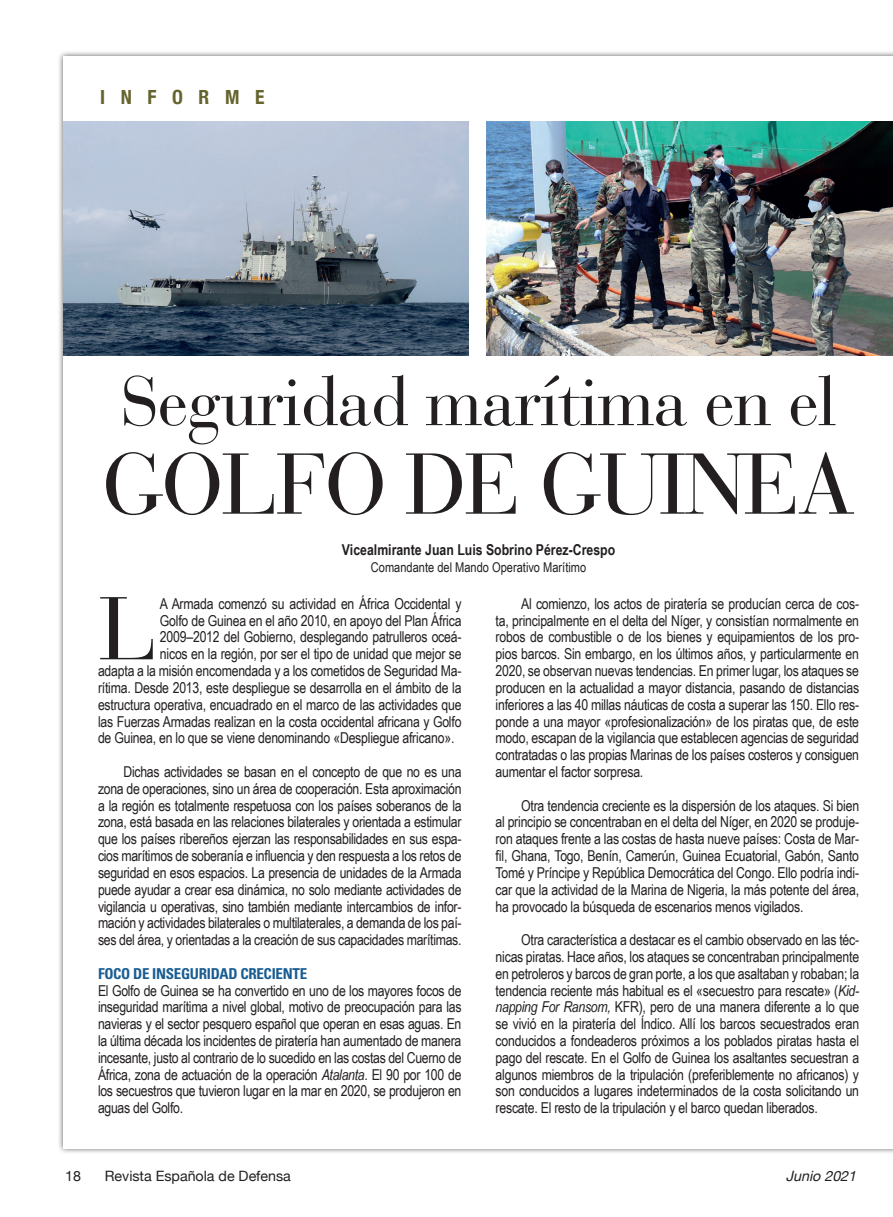
<style>
.page{position:relative;width:893px;height:1217px;background:#fff}
.page>*{position:absolute;margin:0;border:0;box-sizing:border-box;transform-origin:0 0}
.Texto_apoyo{font:88.2px "Bauer Bodoni";color:#231f20}
.Titulo_A{font:85.5px "Bauer Bodoni";letter-spacing:-.03em;color:#231f20}
.Titulo_A-2{font:69px "Bauer Bodoni";letter-spacing:-.02em;color:#231f20}
.Capitular_apoyo{font:700 condensed 19.5px "Helvetica Neue";letter-spacing:.8em;color:#66642e}
.Texto_apoyo-2{font:15px/16.8px "Arial Narrow";letter-spacing:-.015em;color:#231f20;text-align:justify}
.Firma{font:700 15px "Arial Narrow";color:#231f20}
.Ladillo{font:700 condensed 15px "Univers";letter-spacing:-.02em;color:#1a5d93}
.t1{font:14.25px "Helvetica Neue";color:#231f20}
.t2{font:italic 14.25px "Helvetica Neue";color:#231f20}
.Firma-2{font:13.5px "Arial Narrow";color:#231f20}
.s1{font-style:italic}
</style>
<div class="page">
<img style="left:63px;top:122px;width:406px;height:233px">
<img style="left:487px;top:122px;width:406px;height:233px">
<p class="Capitular_apoyo" style="left:100px;top:81px;width:166px">INFORME</p>
<p class="Titulo_A-2" style="left:121px;top:360px;width:718px">Seguridad marítima en el</p>
<p class="Titulo_A" style="left:102px;top:433px;width:754px">GOLFO DE GUINEA</p>
<p class="Firma" style="left:342px;top:538px;width:275px">Vicealmirante Juan Luis Sobrino Pérez-Crespo</p>
<p class="Firma-2" style="left:371px;top:557px;width:217px">Comandante del Mando Operativo Marítimo</p>
<p class="Texto_apoyo" style="left:98px;top:576px;width:60px">L</p>
<p class="Texto_apoyo-2" style="left:160px;top:594px;width:303px">A Armada comenzó su actividad en África Occidental y</p>
<p class="Texto_apoyo-2" style="left:160px;top:611px;width:303px">Golfo de Guinea en el año 2010, en apoyo del Plan África</p>
<p class="Texto_apoyo-2" style="left:160px;top:628px;width:303px">2009–2012 del Gobierno, desplegando patrulleros oceá-</p>
<p class="Texto_apoyo-2" style="left:160px;top:645px;width:303px">nicos en la región, por ser el tipo de unidad que mejor se</p>
<p class="Texto_apoyo-2" style="left:98px;top:661px;width:365px">adapta a la misión encomendada y a los cometidos de Seguridad Ma-</p>
<p class="Texto_apoyo-2" style="left:98px;top:678px;width:365px">rítima. Desde 2013, este despliegue se desarrolla en el ámbito de la</p>
<p class="Texto_apoyo-2" style="left:98px;top:695px;width:365px">estructura operativa, encuadrado en el marco de las actividades que</p>
<p class="Texto_apoyo-2" style="left:98px;top:712px;width:365px">las Fuerzas Armadas realizan en la costa occidental africana y Golfo</p>
<p class="Texto_apoyo-2" style="left:98px;top:729px;width:358px">de Guinea, en lo que se viene denominando «Despliegue africano».</p>
<p class="Texto_apoyo-2" style="left:98px;top:762px;width:365px;text-indent:26px">Dichas actividades se basan en el concepto de que no es una zona de operaciones, sino un área de cooperación. Esta aproximación a la región es totalmente respetuosa con los países soberanos de la zona, está basada en las relaciones bilaterales y orientada a estimular que los países ribereños ejerzan las responsabilidades en sus espa&shy;cios marítimos de soberanía e influencia y den respuesta a los retos de seguridad en esos espacios. La presencia de unidades de la Armada puede ayudar a crear esa dinámica, no solo mediante actividades de vigilancia u operativas, sino también mediante intercambios de infor&shy;mación y actividades bilaterales o multilaterales, a demanda de los paí&shy;ses del área, y orientadas a la creación de sus capacidades marítimas.</p>
<p class="Ladillo" style="left:98px;top:963px;width:211px">FOCO DE INSEGURIDAD CRECIENTE</p>
<p class="Texto_apoyo-2" style="left:98px;top:981px;width:365px">El Golfo de Guinea se ha convertido en uno de los mayores focos de inseguridad marítima a nivel global, motivo de preocupación para las navieras y el sector pesquero español que operan en esas aguas. En la última década los incidentes de piratería han aumentado de manera incesante, justo al contrario de lo sucedido en las costas del Cuerno de África, zona de actuación de la operación <span class="s1">Atalanta</span>. El 90 por 100 de los secuestros que tuvieron lugar en la mar en 2020, se produjeron en aguas del Golfo.</p>
<p class="Texto_apoyo-2" style="left:496px;top:594px;width:365px;text-indent:26px">Al comienzo, los actos de piratería se producían cerca de cos&shy;ta, principalmente en el delta del Níger, y consistían normalmente en robos de combustible o de los bienes y equipamientos de los pro&shy;pios barcos. Sin embargo, en los últimos años, y particularmente en 2020, se observan nuevas tendencias. En primer lugar, los ataques se producen en la actualidad a mayor distancia, pasando de distancias inferiores a las 40 millas náuticas de costa a superar las 150. Ello res&shy;ponde a una mayor «profesionalización» de los piratas que, de este modo, escapan de la vigilancia que establecen agencias de seguridad contratadas o las propias Marinas de los países costeros y consiguen aumentar el factor sorpresa.</p>
<p class="Texto_apoyo-2" style="left:496px;top:796px;width:365px;text-indent:26px">Otra tendencia creciente es la dispersión de los ataques. Si bien al principio se concentraban en el delta del Níger, en 2020 se produje&shy;ron ataques frente a las costas de hasta nueve países: Costa de Mar&shy;fil, Ghana, Togo, Benín, Camerún, Guinea Ecuatorial, Gabón, Santo Tomé y Príncipe y República Democrática del Congo. Ello podría indi&shy;car que la actividad de la Marina de Nigeria, la más potente del área, ha provocado la búsqueda de escenarios menos vigilados.</p>
<p class="Texto_apoyo-2" style="left:496px;top:930px;width:365px;text-indent:26px">Otra característica a destacar es el cambio observado en las téc&shy;nicas piratas. Hace años, los ataques se concentraban principalmente en petroleros y barcos de gran porte, a los que asaltaban y robaban; la tendencia reciente más habitual es el «secuestro para rescate» (<span class="s1">Kid&shy;napping For Ransom,</span> KFR), pero de una manera diferente a lo que se vivió en la piratería del Índico. Allí los barcos secuestrados eran conducidos a fondeaderos próximos a los poblados piratas hasta el pago del rescate. En el Golfo de Guinea los asaltantes secuestran a algunos miembros de la tripulación (preferiblemente no africanos) y son conducidos a lugares indeterminados de la costa solicitando un rescate. El resto de la tripulación y el barco quedan liberados.</p>
<p class="t1" style="left:65px;top:1165px;width:17px">18</p>
<p class="t1" style="left:105px;top:1165px;width:188px">Revista Española de Defensa</p>
<p class="t2" style="left:786px;top:1165px;width:76px">Junio2021</p>
</div>
